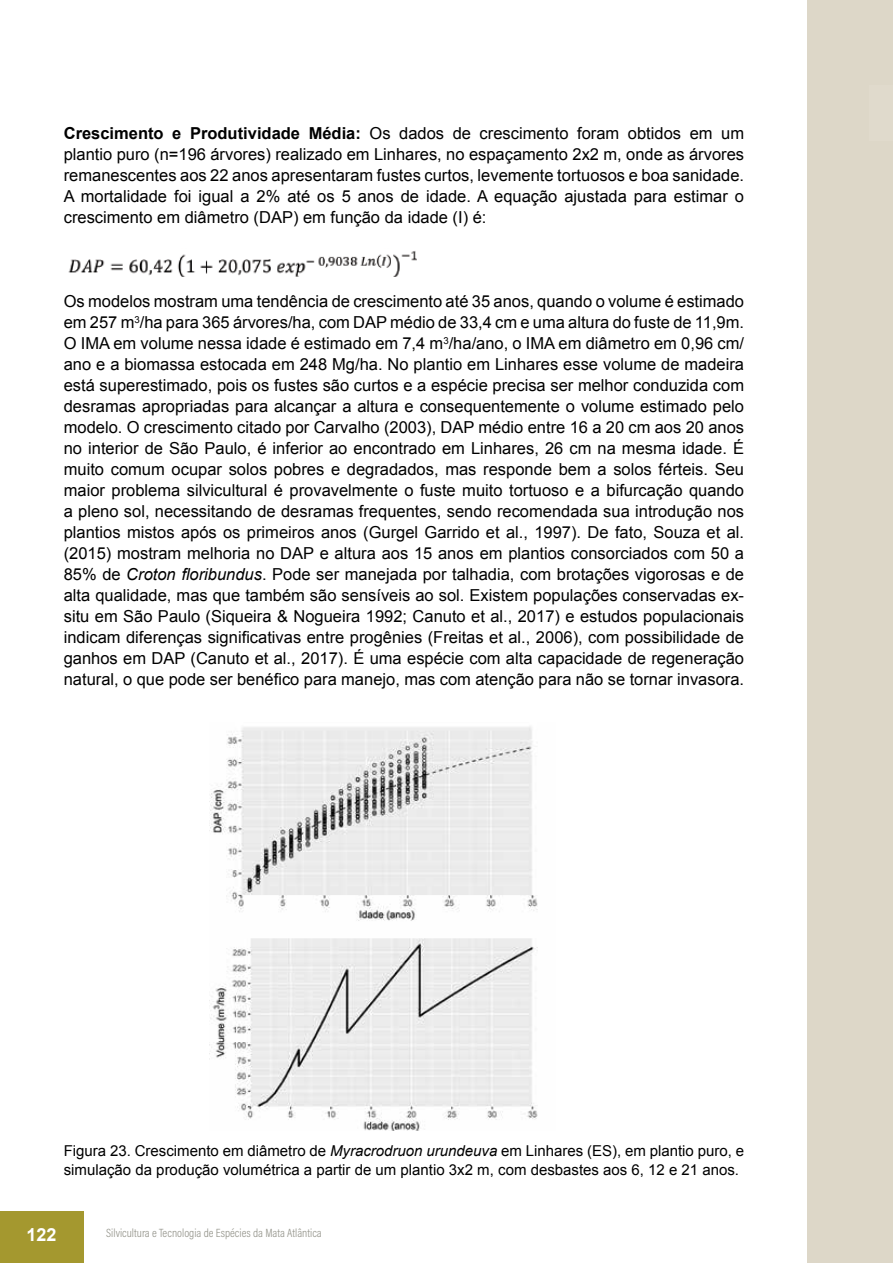
<style>
.page{position:relative;width:893px;height:1263px;background:#fff}
.page>*{position:absolute;margin:0;border:0;box-sizing:border-box;transform-origin:0 0}
.t1{font:700 18px "Arial";color:#fff}
.t2{font:16.5px/21px "Arial";color:#000;text-align:justify}
.t3{font:15px/19.5px "Arial";color:#000}
.t4{font:300 12px "Acumin Pro Cond";color:#94948b}
.s1{font-weight:700}
.s2{font-style:italic}
</style>
<div class="page">
<div style="left:0;top:1212px;width:83px;height:51px;background:#a4982f"></div>
<img style="left:209px;top:726px;width:329px;height:405px">
<div style="left:808px;top:0;width:85px;height:1263px;background:#ddd7c8"></div>
<div style="left:870px;top:85px;width:23px;height:55px;background:#e0dacc"></div>
<img style="left:68px;top:251px;width:349px;height:25px">
<p class="t2" style="left:64px;top:123px;width:682px"><span class="s1">Crescimento e Produtividade Média:</span> Os dados de crescimento foram obtidos em um plantio puro (n=196 árvores) realizado em Linhares, no espaçamento 2x2 m, onde as árvores remanescentes aos 22 anos apresentaram fustes curtos, levemente tortuosos e boa sanidade.<br>A mortalidade foi igual a 2% até os 5 anos de idade. A equação ajustada para estimar o crescimento em diâmetro (DAP) em função da idade (I) é:</p>
<p class="t2" style="left:64px;top:291px;width:682px">Os modelos mostram uma tendência de crescimento até 35 anos, quando o volume é estimado em 257 m<sup>3</sup>/ha para 365 árvores/ha, com DAP médio de 33,4 cm e uma altura do fuste de 11,9m.<br>O IMA em volume nessa idade é estimado em 7,4 m<sup>3</sup>/ha/ano, o IMA em diâmetro em 0,96 cm/ ano e a biomassa estocada em 248 Mg/ha. No plantio em Linhares esse volume de madeira está superestimado, pois os fustes são curtos e a espécie precisa ser melhor conduzida com desramas apropriadas para alcançar a altura e consequentemente o volume estimado pelo modelo. O crescimento citado por Carvalho (2003), DAP médio entre 16 a 20 cm aos 20 anos no interior de São Paulo, é inferior ao encontrado em Linhares, 26 cm na mesma idade. É muito comum ocupar solos pobres e degradados, mas responde bem a solos férteis. Seu maior problema silvicultural é provavelmente o fuste muito tortuoso e a bifurcação quando a pleno sol, necessitando de desramas frequentes, sendo recomendada sua introdução nos plantios mistos após os primeiros anos (Gurgel Garrido et al., 1997). De fato, Souza et al. (2015) mostram melhoria no DAP e altura aos 15 anos em plantios consorciados com 50 a 85% de <span class="s2">Croton floribundus</span>. Pode ser manejada por talhadia, com brotações vigorosas e de alta qualidade, mas que também são sensíveis ao sol. Existem populações conservadas ex&shy;situ em São Paulo (Siqueira &amp; Nogueira 1992; Canuto et al., 2017) e estudos populacionais indicam diferenças significativas entre progênies (Freitas et al., 2006), com possibilidade de ganhos em DAP (Canuto et al., 2017). É uma espécie com alta capacidade de regeneração natural, o que pode ser benéfico para manejo, mas com atenção para não se tornar invasora.</p>
<p class="t3" style="left:64px;top:1141px;width:682px">Figura 23. Crescimento em diâmetro de <span class="s2">Myracrodruon urundeuva</span> em Linhares (ES), em plantio puro, e simulação da produção volumétrica a partir de um plantio 3x2 m, com desbastes aos 6, 12 e 21 anos.</p>
<p class="t1" style="left:27px;top:1223px;width:32px">122</p>
<p class="t4" style="left:106px;top:1225px;width:217px">Silvicultura e Tecnologia de Espécies da Mata Atlântica</p>
</div>
